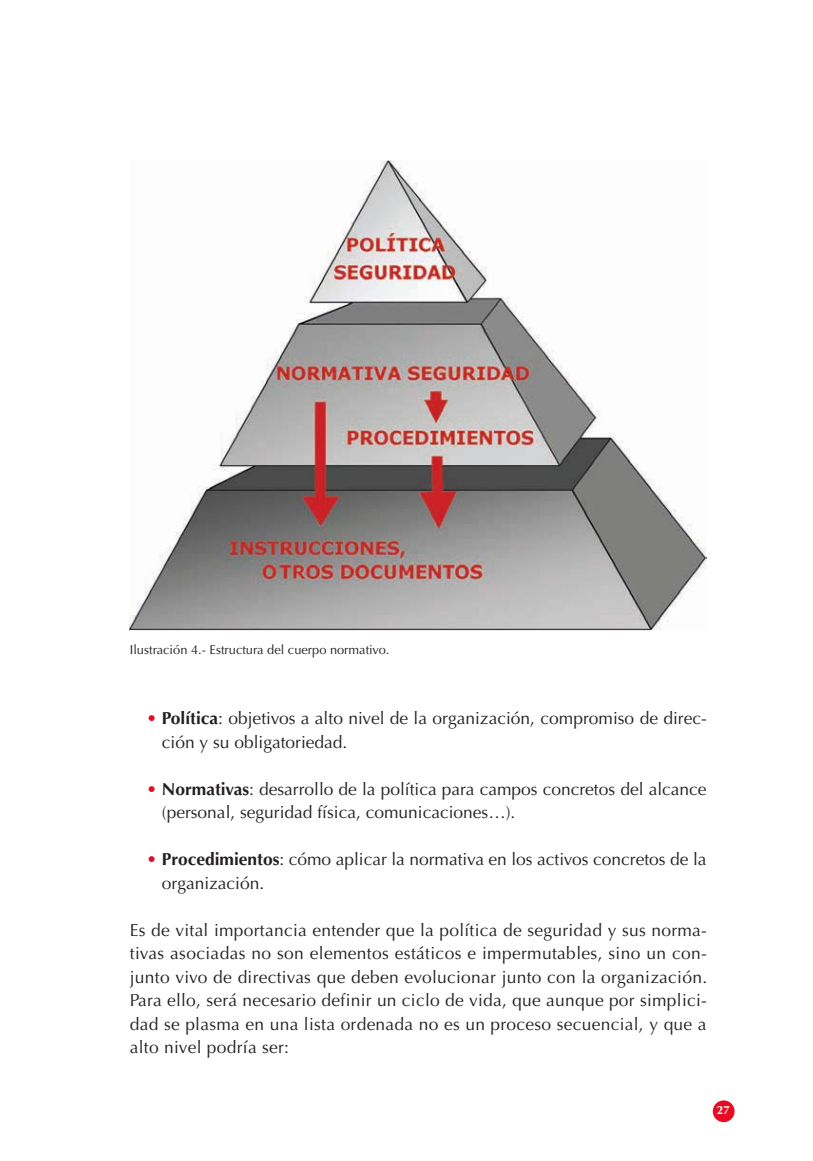
<style>
.page{position:relative;width:813px;height:1161px;background:#fff}
.page>*{position:absolute;margin:0;border:0;box-sizing:border-box;transform-origin:0 0}
.t1{font:17.4px/23.5px "Optima";color:#231f20}
.t2{font:12.75px "Optima";color:#231f20}
.t3{font:700 11.85px "Optima";color:#fff}
.s1{color:#e50c23}
.s2{font-weight:700}
</style>
<div class="page">
<div style="left:712px;top:1100px;width:22px;height:22px;background:#e50c23;border-radius:50%"></div>
<img style="left:130px;top:161px;width:576px;height:469px">
<p class="t2" style="left:130px;top:644px;width:261px">Ilustración 4.- Estructura del cuerpo normativo.</p>
<p class="t1" style="left:162px;top:708px;width:546px;text-indent:-15px"><span class="s1">•</span> <span class="s2">Política</span>: objetivos a alto nivel de la organización, compromiso de direc&shy;ción y su obligatoriedad.</p>
<p class="t1" style="left:162px;top:779px;width:546px;text-indent:-15px"><span class="s1">•</span> <span class="s2">Normativas</span>: desarrollo de la política para campos concretos del alcance (personal, seguridad física, comunicaciones…).</p>
<p class="t1" style="left:162px;top:849px;width:545px;text-indent:-15px"><span class="s1">•</span> <span class="s2">Procedimientos</span>: cómo aplicar la normativa en los activos concretos de la organización.</p>
<p class="t1" style="left:130px;top:920px;width:578px;text-align:justify">Es de vital importancia entender que la política de seguridad y sus norma&shy;tivas asociadas no son elementos estáticos e impermutables, sino un con&shy;junto vivo de directivas que deben evolucionar junto con la organización.<br>Para ello, será necesario definir un ciclo de vida, que aunque por simplici&shy;dad se plasma en una lista ordenada no es un proceso secuencial, y que a alto nivel podría ser:</p>
<p class="t3" style="left:716px;top:1105px;width:15px">27</p>
</div>
